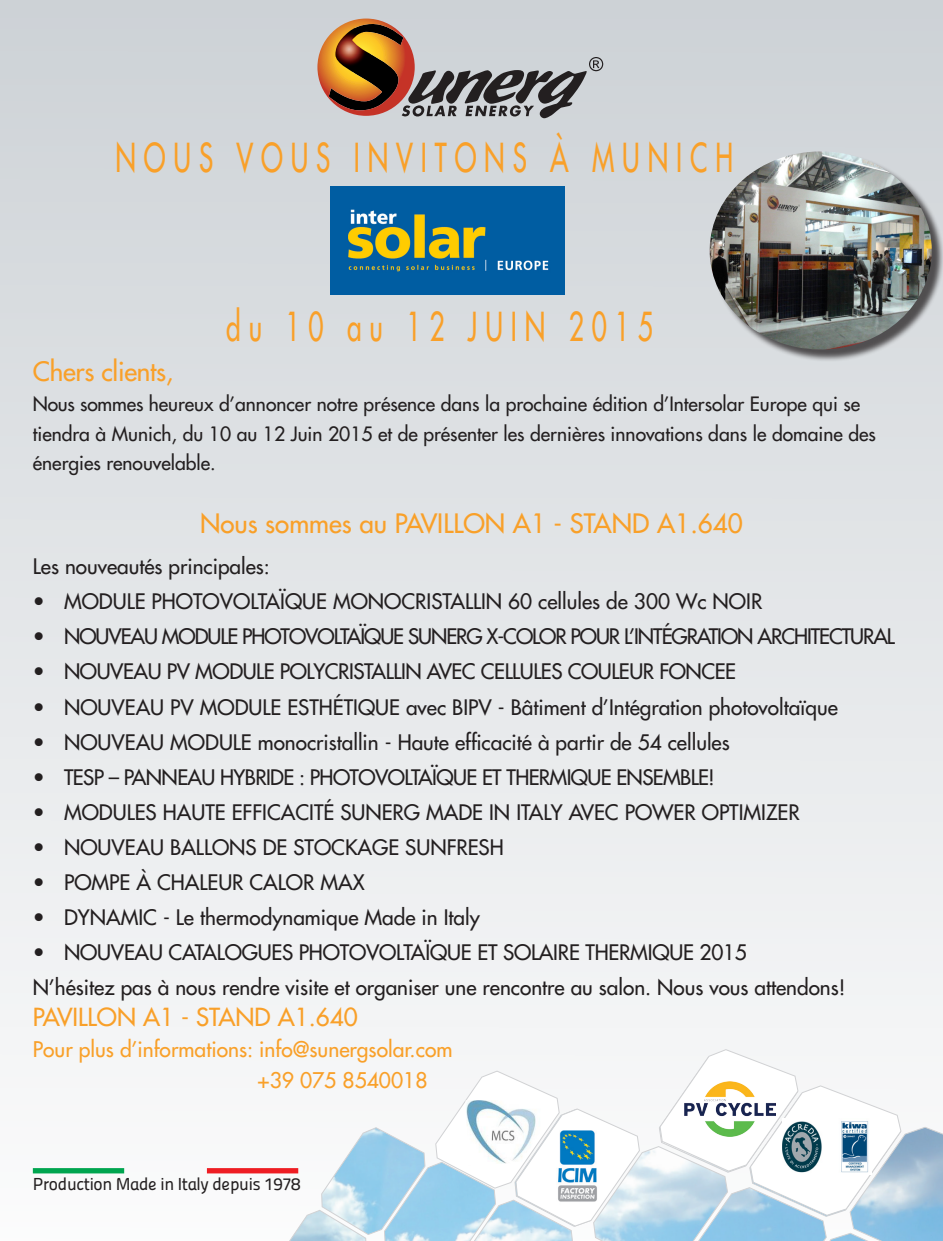
<style>
.page{position:relative;width:943px;height:1241px;background:#fff}
.page>*{position:absolute;margin:0;border:0;box-sizing:border-box;transform-origin:0 0}
.t1{font:38.85px "Futura LT";letter-spacing:.3em;color:#f9a029;scale:.68 1}
.t2{font:26.07px "Futura LT";color:#f9a029}
.t3{font:24.32px "Futura LT";color:#f9a029}
.t4{font:21px "Futura LT";color:#f9a029}
.t5{font:20.82px "Futura LT";color:#231f20}
.t6{font:20.82px "Futura LT";letter-spacing:-.05em;color:#231f20}
.t7{font:20.82px "Futura LT";letter-spacing:-.02em;color:#231f20}
.t8{font:20.82px "Futura LT";letter-spacing:-.03em;color:#231f20}
.t9{font:19.25px/29.8px "Futura LT";color:#231f20}
.t10{font:17.5px "Panefresco 500 wt";letter-spacing:-.02em;color:#231f20}
</style>
<div class="page">
<div style="left:0;top:0;width:943px;height:1240px;background:linear-gradient(to bottom,#ccd1d6,#fcfcfc)"></div>
<svg style="left:33px;top:1167px;width:91px;height:6px"></svg>
<svg style="left:207px;top:1167px;width:3px;height:6px"></svg>
<svg style="left:210px;top:1049px;width:733px;height:191px"></svg>
<svg style="left:435px;top:1070px;width:205px;height:156px"></svg>
<svg style="left:659px;top:1048px;width:242px;height:167px"></svg>
<img style="left:684px;top:1081px;width:91px;height:55px">
<img style="left:556px;top:1129px;width:42px;height:75px">
<img style="left:465px;top:1099px;width:75px;height:65px">
<img style="left:782px;top:1118px;width:89px;height:56px">
<svg style="left:317px;top:19px;width:286px;height:99px;background:#a5968b"></svg>
<div style="left:711px;top:153px;width:232px;height:208px;background:#231f20;opacity:.75"></div>
<img style="left:709px;top:151px;width:222px;height:198px">
<img style="left:330px;top:187px;width:234px;height:108px">
<p class="t1" style="left:115px;top:133px;width:909px">NOUS VOUS INVITONS À MUNICH</p>
<p class="t1" style="left:226px;top:301px;width:629px">du 10 au 12 JUIN 2015</p>
<p class="t2" style="left:33px;top:354px;width:142px">Chers clients,</p>
<p class="t9" style="left:33px;top:388px;width:844px">Nous sommes heureux d’annoncer notre présence dans la prochaine édition d’Intersolar Europe qui se tiendra à Munich, du 10 au 12 Juin 2015 et de présenter les dernières innovations dans le domaine des énergies renouvelable.</p>
<p class="t2" style="left:200px;top:506px;width:544px">Nous sommes au PAVILLON A1 - STAND A1.640</p>
<p class="t5" style="left:33px;top:553px;width:238px">Les nouveautés principales:</p>
<p class="t5" style="left:33px;top:588px;width:731px">• MODULE PHOTOVOLTAÏQUE MONOCRISTALLIN 60 cellules de 300 Wc NOIR</p>
<p class="t6" style="left:33px;top:623px;width:863px">• NOUVEAU MODULE PHOTOVOLTAÏQUE SUNERG X-COLOR POUR L’INTÉGRATION ARCHITECTURAL</p>
<p class="t7" style="left:33px;top:658px;width:704px">• NOUVEAU PV MODULE POLYCRISTALLIN AVEC CELLULES COULEUR FONCEE</p>
<p class="t5" style="left:33px;top:693px;width:806px">• NOUVEAU PV MODULE ESTHÉTIQUE avec BIPV - Bâtiment d’Intégration photovoltaïque</p>
<p class="t5" style="left:33px;top:728px;width:698px">• NOUVEAU MODULE monocristallin - Haute efficacité à partir de 54 cellules</p>
<p class="t8" style="left:33px;top:763px;width:683px">• TESP – PANNEAU HYBRIDE : PHOTOVOLTAÏQUE ET THERMIQUE ENSEMBLE!</p>
<p class="t5" style="left:33px;top:798px;width:768px">• MODULES HAUTE EFFICACITÉ SUNERG MADE IN ITALY AVEC POWER OPTIMIZER</p>
<p class="t5" style="left:33px;top:833px;width:472px">• NOUVEAU BALLONS DE STOCKAGE SUNFRESH</p>
<p class="t5" style="left:33px;top:868px;width:333px">• POMPE À CHALEUR CALOR MAX</p>
<p class="t5" style="left:33px;top:903px;width:448px">• DYNAMIC - Le thermodynamique Made in Italy</p>
<p class="t5" style="left:33px;top:938px;width:715px">• NOUVEAU CATALOGUES PHOTOVOLTAÏQUE ET SOLAIRE THERMIQUE 2015</p>
<p class="t5" style="left:33px;top:973px;width:814px">N’hésitez pas à nous rendre visite et organiser une rencontre au salon. Nous vous attendons!</p>
<p class="t3" style="left:33px;top:1000px;width:326px">PAVILLON A1 - STAND A1.640</p>
<p class="t4" style="left:33px;top:1035px;width:421px">Pour plus d’informations: info@sunergsolar.com</p>
<p class="t4" style="left:257px;top:1066px;width:171px">+39 075 8540018</p>
<p class="t10" style="left:33px;top:1170px;width:269px">Production Made in Italy depuis 1978</p>
</div>
